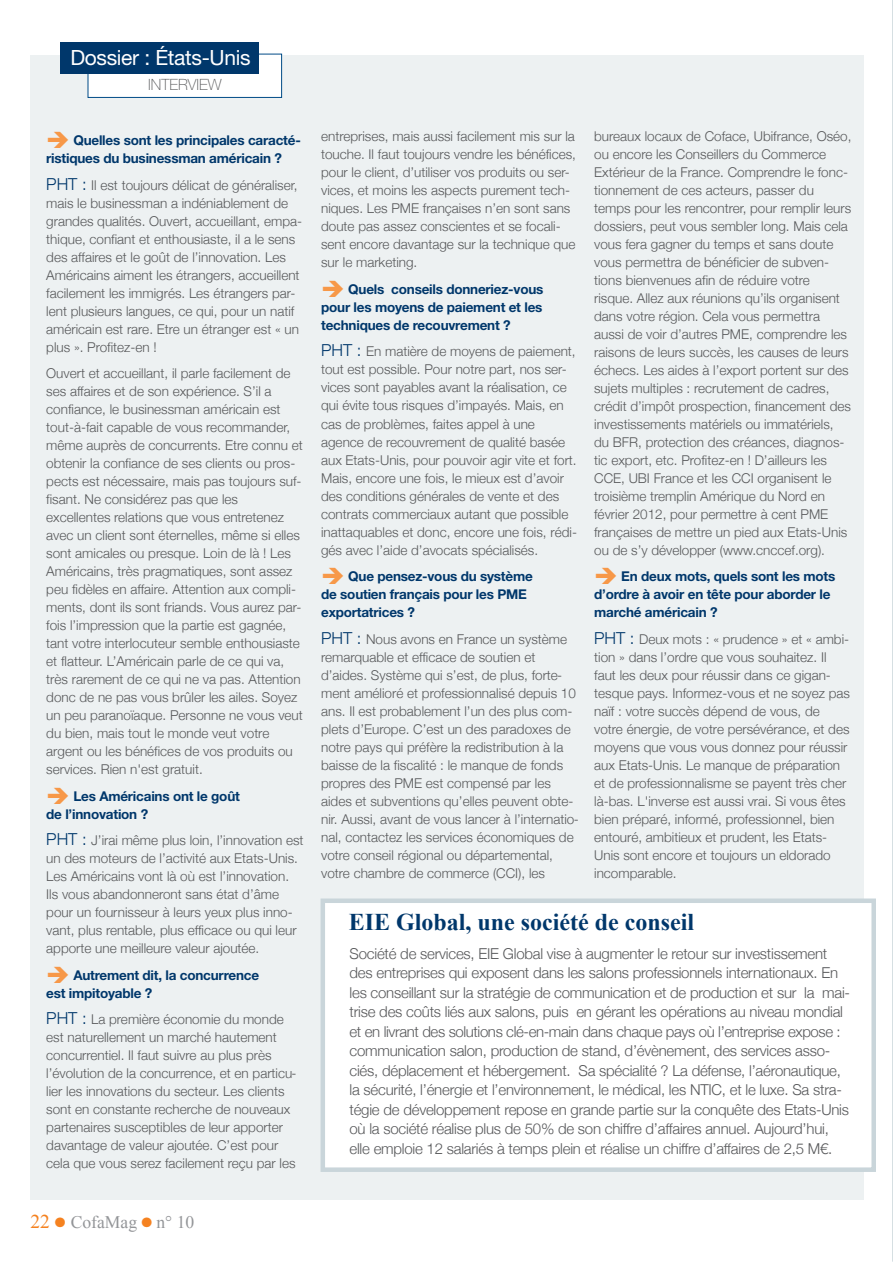
<style>
.page{position:relative;width:893px;height:1263px;background:#fff}
.page>*{position:absolute;margin:0;border:0;box-sizing:border-box;transform-origin:0 0}
.t1{font:700 24px "Times New Roman";color:#00376b}
.t2{font:21px "Helvetica Neue";letter-spacing:-.015em;color:#fff}
.t3{font:17.55px "Times New Roman";color:#939598}
.t4{font:100 15.6px "Helvetica Neue";color:#57585a}
.t5{font:300 15px/19.5px "Helvetica Neue";letter-spacing:-.015em;color:#57585a}
.t6{font:300 13.5px/18px "Helvetica Neue";color:#57585a}
.t7{font:700 13.5px/18px "Helvetica Neue";letter-spacing:-.015em;color:#00376b}
.s1{color:#f79848}
.s2{font-size:16.5px;color:#00376b}
.s3{font-size:19.5px;color:#f58220}
.s4{color:#f58220}
</style>
<div class="page">
<hr style="left:892px;top:0;width:1px;height:1261px;background:#c9d5da">
<div style="left:30px;top:55px;width:833px;height:1145px;background:#edf1f2"></div>
<div style="left:325px;top:903px;width:546px;height:264px;background:#fff"></div>
<div style="left:321px;top:898px;width:555px;height:274px;border:4px solid #c9d5da"></div>
<div style="left:88px;top:54px;width:193px;height:43px;background:#fff"></div>
<div style="left:88px;top:54px;width:194px;height:44px;border:1px solid #004b87"></div>
<div style="left:61px;top:43px;width:198px;height:31px;background:#00376b"></div>
<h2 class="t2" style="left:70px;top:50px;width:182px">Dossier : États-Unis</h2>
<p class="t4" style="left:148px;top:79px;width:75px">INTERVIEW</p>
<p class="t7" style="left:46px;top:133px;width:256px"><span class="s1">➔</span> Quelles sont les principales caracté&shy;ristiques du businessman américain ?</p>
<p class="t6" style="left:46px;top:176px;width:257px"><span class="s2">PHT :</span> Il est toujours délicat de généraliser, mais le businessman a indéniablement de grandes qualités. Ouvert, accueillant, empa&shy;thique, confiant et enthousiaste, il a le sens des affaires et le goût de l’innovation. Les Américains aiment les étrangers, accueillent facilement les immigrés. Les étrangers par&shy;lent plusieurs langues, ce qui, pour un natif américain est rare. Etre un étranger est « un plus ». Profitez-en !</p>
<p class="t6" style="left:46px;top:364px;width:258px">Ouvert et accueillant, il parle facilement de ses affaires et de son expérience. S’il a confiance, le businessman américain est tout-à-fait capable de vous recommander, même auprès de concurrents. Etre connu et obtenir la confiance de ses clients ou pros&shy;pects est nécessaire, mais pas toujours suf&shy;fisant. Ne considérez pas que les excellentes relations que vous entretenez avec un client sont éternelles, même si elles sont amicales ou presque. Loin de là ! Les Américains, très pragmatiques, sont assez peu fidèles en affaire. Attention aux compli&shy;ments, dont ils sont friands. Vous aurez par&shy;fois l’impression que la partie est gagnée, tant votre interlocuteur semble enthousiaste et flatteur. L’Américain parle de ce qui va, très rarement de ce qui ne va pas. Attention donc de ne pas vous brûler les ailes. Soyez un peu paranoïaque. Personne ne vous veut du bien, mais tout le monde veut votre argent ou les bénéfices de vos produits ou services. Rien n'est gratuit.</p>
<p class="t7" style="left:46px;top:788px;width:195px"><span class="s1">➔</span> Les Américains ont le goût de l’innovation ?</p>
<p class="t6" style="left:46px;top:831px;width:259px"><span class="s2">PHT :</span> J’irai même plus loin, l’innovation est un des moteurs de l’activité aux Etats-Unis.<br>Les Américains vont là où est l’innovation.<br>Ils vous abandonneront sans état d’âme pour un fournisseur à leurs yeux plus inno&shy;vant, plus rentable, plus efficace ou qui leur apporte une meilleure valeur ajoutée.</p>
<p class="t7" style="left:46px;top:967px;width:214px"><span class="s1">➔</span> Autrement dit, la concurrence est impitoyable ?</p>
<p class="t6" style="left:46px;top:1010px;width:252px"><span class="s2">PHT :</span> La première économie du monde est naturellement un marché hautement concurrentiel. Il faut suivre au plus près l’évolution de la concurrence, et en particu&shy;lier les innovations du secteur. Les clients sont en constante recherche de nouveaux partenaires susceptibles de leur apporter davantage de valeur ajoutée. C’est pour cela que vous serez facilement reçu par les</p>
<p class="t3" style="left:30px;top:1212px;width:165px"><span class="s3">22</span> <span class="s4">●</span> CofaMag <span class="s4">●</span> n° 10</p>
<p class="t6" style="left:594px;top:127px;width:259px">bureaux locaux de Coface, Ubifrance, Oséo, ou encore les Conseillers du Commerce Extérieur de la France. Comprendre le fonc&shy;tionnement de ces acteurs, passer du temps pour les rencontrer, pour remplir leurs dossiers, peut vous sembler long. Mais cela vous fera gagner du temps et sans doute vous permettra de bénéficier de subven&shy;tions bienvenues afin de réduire votre risque. Allez aux réunions qu’ils organisent dans votre région. Cela vous permettra aussi de voir d’autres PME, comprendre les raisons de leurs succès, les causes de leurs échecs. Les aides à l’export portent sur des sujets multiples : recrutement de cadres, crédit d’impôt prospection, financement des investissements matériels ou immatériels, du BFR, protection des créances, diagnos&shy;tic export, etc. Profitez-en ! D’ailleurs les CCE, UBI France et les CCI organisent le troisième tremplin Amérique du Nord en février 2012, pour permettre à cent PME françaises de mettre un pied aux Etats-Unis ou de s’y développer (www.cnccef.org).</p>
<p class="t7" style="left:594px;top:569px;width:243px"><span class="s1">➔</span> En deux mots, quels sont les mots d’ordre à avoir en tête pour aborder le marché américain ?</p>
<p class="t6" style="left:594px;top:630px;width:257px"><span class="s2">PHT :</span> Deux mots : « prudence » et « ambi&shy;tion » dans l’ordre que vous souhaitez. Il faut les deux pour réussir dans ce gigan&shy;tesque pays. Informez-vous et ne soyez pas naïf : votre succès dépend de vous, de votre énergie, de votre persévérance, et des moyens que vous vous donnez pour réussir aux Etats-Unis. Le manque de préparation et de professionnalisme se payent très cher là-bas. L'inverse est aussi vrai. Si vous êtes bien préparé, informé, professionnel, bien entouré, ambitieux et prudent, les Etats-Unis sont encore et toujours un eldorado incomparable.</p>
<h1 class="t1" style="left:349px;top:908px;width:347px">EIE Global, une société de conseil</h1>
<p class="t5" style="left:350px;top:943px;width:502px">Société de services, EIE Global vise à augmenter le retour sur investissement des entreprises qui exposent dans les salons professionnels internationaux. En les conseillant sur la stratégie de communication et de production et sur la mai&shy;trise des coûts liés aux salons, puis en gérant les opérations au niveau mondial et en livrant des solutions clé-en-main dans chaque pays où l’entreprise expose : communication salon, production de stand, d’évènement, des services asso&shy;ciés, déplacement et hébergement. Sa spécialité ? La défense, l’aéronautique, la sécurité, l’énergie et l’environnement, le médical, les NTIC, et le luxe. Sa stra&shy;tégie de développement repose en grande partie sur la conquête des Etats-Unis où la société réalise plus de 50% de son chiffre d’affaires annuel. Aujourd’hui, elle emploie 12 salariés à temps plein et réalise un chiffre d’affaires de 2,5 M€.</p>
<p class="t6" style="left:321px;top:127px;width:256px">entreprises, mais aussi facilement mis sur la touche. Il faut toujours vendre les bénéfices, pour le client, d’utiliser vos produits ou ser&shy;vices, et moins les aspects purement tech&shy;niques. Les PME françaises n’en sont sans doute pas assez conscientes et se focali&shy;sent encore davantage sur la technique que sur le marketing.</p>
<p class="t7" style="left:321px;top:281px;width:224px;text-align:justify"><span class="s1">➔</span> Quels conseils donneriez-vous pour les moyens de paiement et les techniques de recouvrement ?</p>
<p class="t6" style="left:321px;top:342px;width:257px"><span class="s2">PHT :</span> En matière de moyens de paiement, tout est possible. Pour notre part, nos ser&shy;vices sont payables avant la réalisation, ce qui évite tous risques d’impayés. Mais, en cas de problèmes, faites appel à une agence de recouvrement de qualité basée aux Etats-Unis, pour pouvoir agir vite et fort.<br>Mais, encore une fois, le mieux est d’avoir des conditions générales de vente et des contrats commerciaux autant que possible inattaquables et donc, encore une fois, rédi&shy;gés avec l’aide d’avocats spécialisés.</p>
<p class="t7" style="left:321px;top:568px;width:213px"><span class="s1">➔</span> Que pensez-vous du système de soutien français pour les PME exportatrices ?</p>
<p class="t6" style="left:321px;top:629px;width:259px"><span class="s2">PHT :</span> Nous avons en France un système remarquable et efficace de soutien et d’aides. Système qui s’est, de plus, forte&shy;ment amélioré et professionnalisé depuis 10 ans. Il est probablement l’un des plus com&shy;plets d’Europe. C’est un des paradoxes de notre pays qui préfère la redistribution à la baisse de la fiscalité : le manque de fonds propres des PME est compensé par les aides et subventions qu’elles peuvent obte&shy;nir. Aussi, avant de vous lancer à l’internatio&shy;nal, contactez les services économiques de votre conseil régional ou départemental, votre chambre de commerce (CCI), les</p>
</div>
